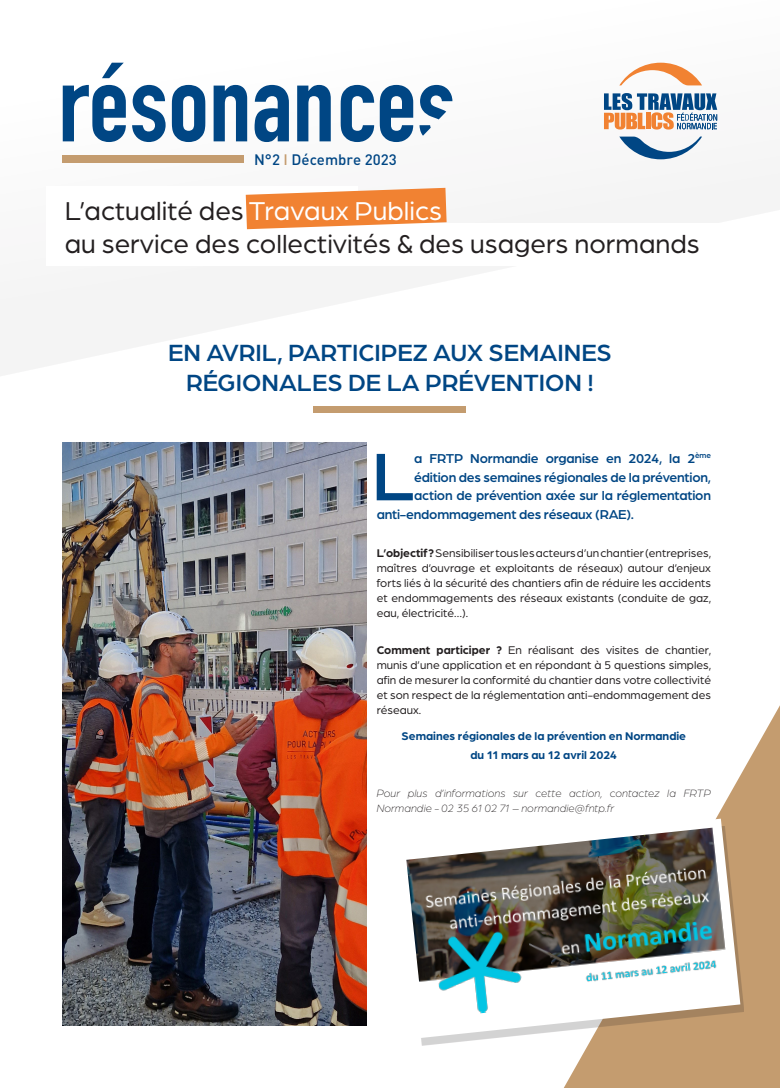
<style>
.page{position:relative;width:780px;height:1088px;background:#fff}
.page>*{position:absolute;margin:0;border:0;box-sizing:border-box;transform-origin:0 0}
.t1{font:500 71.62px "Arboria";color:#004684}
.t2{font:27.5px/33px "Arboria";color:#231f20}
.t3{font:500 25px/30px "Arboria";color:#004684;text-align:center}
.t4{font:500 15px "DIN";color:#004684}
.t5{font:500 13.75px "Arboria";letter-spacing:-.015em;color:#004684}
.t6{font:11.88px/15px "Arboria";color:#231f20;text-align:justify}
.t7{font:700 11.88px/18.8px "Arboria";color:#004684;text-align:center}
.t8{font:italic 300 11.25px/15px "Arboria";color:#231f20}
.s1{color:#c49c6f}
.s2{color:#fff}
.s3{font-weight:700}
</style>
<div class="page">
<svg style="left:0;top:62px;width:780px;height:314px"></svg>
<svg style="left:63px;top:63px;width:63px;height:79px"></svg>
<svg style="left:132px;top:85px;width:34px;height:57px"></svg>
<svg style="left:172px;top:85px;width:33px;height:57px"></svg>
<svg style="left:213px;top:85px;width:34px;height:56px"></svg>
<svg style="left:254px;top:85px;width:35px;height:57px"></svg>
<svg style="left:297px;top:85px;width:34px;height:56px"></svg>
<svg style="left:340px;top:85px;width:34px;height:57px"></svg>
<svg style="left:380px;top:85px;width:33px;height:57px"></svg>
<svg style="left:420px;top:85px;width:32px;height:34px"></svg>
<svg style="left:419px;top:125px;width:11px;height:11px"></svg>
<div style="left:63px;top:155px;width:181px;height:8px;background:#c49c6f"></div>
<div style="left:46px;top:223px;width:671px;height:42px;background:#fff"></div>
<div style="left:46px;top:186px;width:311px;height:53px;background:#fff"></div>
<svg style="left:246px;top:188px;width:200px;height:41px;background:#f39653"></svg>
<svg style="left:619px;top:63px;width:83px;height:22px"></svg>
<svg style="left:604px;top:93px;width:113px;height:37px"></svg>
<svg style="left:619px;top:137px;width:83px;height:22px"></svg>
<svg style="left:564px;top:705px;width:216px;height:383px"></svg>
<img style="left:63px;top:443px;width:304px;height:582px">
<div style="left:402px;top:826px;width:342px;height:219px;background:#231f20;opacity:.2"></div>
<img style="left:402px;top:815px;width:341px;height:226px">
<div style="left:314px;top:406px;width:152px;height:7px;background:#c49c6f"></div>
<p class="t4" style="left:254px;top:150px;width:144px">N°2 <span class="s1">I</span> Décembre 2023</p>
<h2 class="t2" style="left:65px;top:193px;width:636px">L’actualité des <span class="s2">Travaux Publics<br></span>au service des collectivités &amp; des usagers normands</h2>
<p class="t3" style="left:168px;top:336px;width:445px">EN AVRIL, PARTICIPEZ AUX SEMAINES<br>RÉGIONALES DE LA PRÉVENTION !</p>
<p class="t1" style="left:372px;top:428px;width:45px">L</p>
<p class="t5" style="left:414px;top:449px;width:298px">a FRTP Normandie organise en 2024, la 2<sup>ème</sup></p>
<p class="t5" style="left:414px;top:468px;width:298px">édition des semaines régionales de la prévention,</p>
<p class="t5" style="left:414px;top:486px;width:298px">action de prévention axée sur la réglementation</p>
<p class="t5" style="left:376px;top:505px;width:259px">anti-endommagement des réseaux (RAE).</p>
<p class="t6" style="left:376px;top:545px;width:336px"><span class="s3">L’objectif ?</span>Sensibiliser tous les acteurs d’un chantier (entreprises, maîtres d’ouvrage et exploitants de réseaux) autour d’enjeux forts liés à la sécurité des chantiers afin de réduire les accidents et endommagements des réseaux existants (conduite de gaz, eau, électricité…).</p>
<p class="t6" style="left:376px;top:642px;width:336px"><span class="s3">Comment participer ?</span> En réalisant des visites de chantier, munis d’une application et en répondant à 5 questions simples, afin de mesurer la conformité du chantier dans votre collectivité et son respect de la réglementation anti-endommagement des réseaux.</p>
<p class="t7" style="left:401px;top:726px;width:286px">Semaines régionales de la prévention en Normandie du 11 mars au 12 avril 2024</p>
<p class="t8" style="left:376px;top:785px;width:336px">Pour plus d’informations sur cette action, contactez la FRTP<br>Normandie - 02 35 61 02 71 – normandie@fntp.fr</p>
</div>
